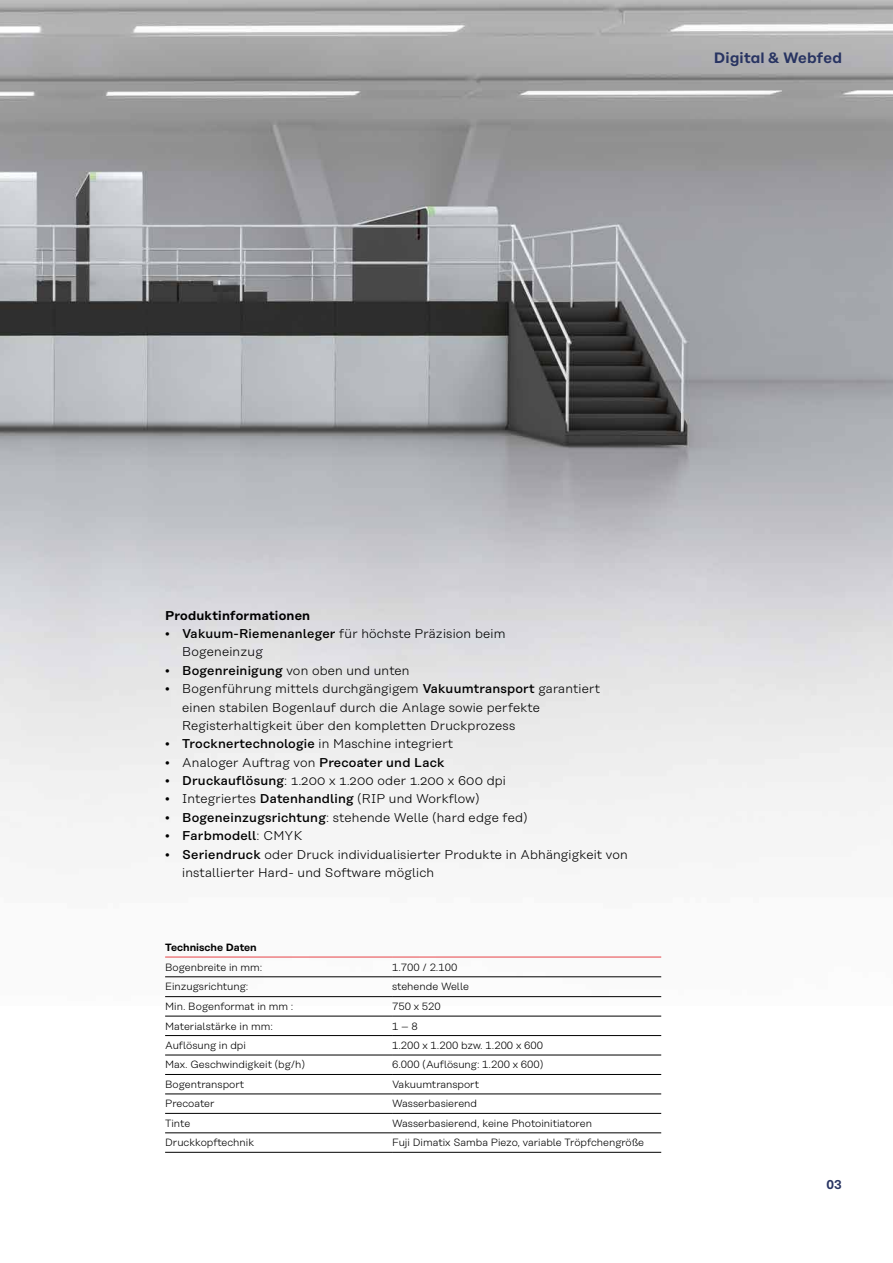
<style>
.page{position:relative;width:893px;height:1263px;background:#fff}
.page>*{position:absolute;margin:0;border:0;box-sizing:border-box;transform-origin:0 0}
.t1{font:600 15px "Koenig&Bauer H";letter-spacing:.015em;color:#283462}
.t2{font:300 12.75px/18.3px "Koenig&Bauer T";letter-spacing:.015em;color:#000}
.t3{font:600 12.75px "Koenig&Bauer T";letter-spacing:.015em;color:#000}
.t4{font:500 12.75px "Koenig&Bauer T";letter-spacing:.015em;color:#000}
.t5{font:600 12.75px "Koenig&Bauer H";color:#283462}
.t6{font:300 10.5px "Koenig&Bauer T";color:#000}
.t7{font:600 10.5px "Koenig&Bauer T";color:#000}
.s1{font-weight:500}
.s2{font-weight:300}
</style>
<div class="page">
<img style="left:0;top:0;width:893px;height:998px">
<hr style="left:165px;top:1074px;width:227px;height:1px;background:#000">
<hr style="left:392px;top:1074px;width:269px;height:1px;background:#000">
<hr style="left:165px;top:1093px;width:227px;height:1px;background:#000">
<hr style="left:392px;top:1093px;width:269px;height:1px;background:#000">
<hr style="left:165px;top:1132px;width:227px;height:1px;background:#000">
<hr style="left:165px;top:957px;width:227px;height:1px;background:#e74346">
<hr style="left:392px;top:957px;width:269px;height:1px;background:#e74346">
<hr style="left:165px;top:996px;width:227px;height:1px;background:#000">
<hr style="left:392px;top:996px;width:269px;height:1px;background:#000">
<hr style="left:165px;top:1016px;width:227px;height:1px;background:#000">
<hr style="left:392px;top:1016px;width:269px;height:1px;background:#000">
<hr style="left:165px;top:1035px;width:227px;height:1px;background:#000">
<hr style="left:392px;top:1035px;width:269px;height:1px;background:#000">
<hr style="left:165px;top:1055px;width:227px;height:1px;background:#000">
<hr style="left:392px;top:1055px;width:269px;height:1px;background:#000">
<hr style="left:165px;top:1113px;width:227px;height:1px;background:#000">
<hr style="left:392px;top:1132px;width:269px;height:1px;background:#000">
<hr style="left:392px;top:1113px;width:269px;height:1px;background:#000">
<hr style="left:165px;top:976px;width:227px;height:1px;background:#000">
<hr style="left:392px;top:976px;width:269px;height:1px;background:#000">
<hr style="left:165px;top:1152px;width:227px;height:1px;background:#000">
<hr style="left:392px;top:1152px;width:269px;height:1px;background:#000">
<p class="t1" style="left:714px;top:49px;width:130px">Digital &amp; Webfed</p>
<p class="t3" style="left:165px;top:608px;width:147px">Produktinformationen</p>
<p class="t2" style="left:182px;top:624px;width:325px;text-indent:-17px">• <span class="s1">Vakuum-Riemenanleger</span> für höchste Präzision beim<br>Bogeneinzug</p>
<p class="t2" style="left:165px;top:661px;width:246px">• <span class="s1">Bogenreinigung</span> von oben und unten</p>
<p class="t2" style="left:182px;top:680px;width:420px;text-indent:-17px">• Bogenführung mittels durchgängigem <span class="s1">Vakuumtransport</span> garantiert einen stabilen Bogenlauf durch die Anlage sowie perfekte<br>Registerhaltigkeit über den kompletten Druckprozess</p>
<p class="t2" style="left:165px;top:735px;width:290px">• <span class="s1">Trocknertechnologie</span> in Maschine integriert</p>
<p class="t2" style="left:165px;top:753px;width:281px">• Analoger Auftrag von <span class="s1">Precoater und Lack</span></p>
<p class="t2" style="left:165px;top:771px;width:342px">• <span class="s1">Druckauflösung</span>: 1.200 x 1.200 oder 1.200 x 600 dpi</p>
<p class="t2" style="left:165px;top:790px;width:316px">• Integriertes <span class="s1">Datenhandling</span> (RIP und Workflow)</p>
<p class="t2" style="left:165px;top:808px;width:364px">• <span class="s1">Bogeneinzugsrichtung</span>: stehende Welle (hard edge fed)</p>
<p class="t4" style="left:165px;top:828px;width:139px"><span class="s2">•</span> Farbmodell<span class="s2">: CMYK</span></p>
<p class="t2" style="left:182px;top:845px;width:447px;text-indent:-17px">• <span class="s1">Seriendruck</span> oder Druck individualisierter Produkte in Abhängigkeit von installierter Hard- und Software möglich</p>
<p class="t7" style="left:165px;top:941px;width:93px">Technische Daten</p>
<p class="t6" style="left:165px;top:961px;width:99px">Bogenbreite in mm:</p>
<p class="t6" style="left:392px;top:961px;width:67px">1.700 / 2.100</p>
<p class="t6" style="left:165px;top:981px;width:85px">Einzugsrichtung:</p>
<p class="t6" style="left:392px;top:981px;width:78px">stehende Welle</p>
<p class="t6" style="left:165px;top:1000px;width:130px">Min. Bogenformat in mm :</p>
<p class="t6" style="left:392px;top:1000px;width:50px">750 x 520</p>
<p class="t6" style="left:165px;top:1020px;width:109px">Materialstärke in mm:</p>
<p class="t6" style="left:392px;top:1020px;width:27px">1 – 8</p>
<p class="t6" style="left:165px;top:1039px;width:82px">Auflösung in dpi</p>
<p class="t6" style="left:392px;top:1039px;width:152px">1.200 x 1.200 bzw. 1.200 x 600</p>
<p class="t6" style="left:165px;top:1059px;width:141px">Max. Geschwindigkeit (bg/h)</p>
<p class="t6" style="left:392px;top:1059px;width:153px">6.000 (Auflösung: 1.200 x 600)</p>
<p class="t6" style="left:165px;top:1078px;width:81px">Bogentransport</p>
<p class="t6" style="left:392px;top:1078px;width:89px">Vakuumtransport</p>
<p class="t6" style="left:165px;top:1098px;width:51px">Precoater</p>
<p class="t6" style="left:392px;top:1098px;width:87px">Wasserbasierend</p>
<p class="t6" style="left:165px;top:1117px;width:27px">Tinte</p>
<p class="t6" style="left:392px;top:1117px;width:201px">Wasserbasierend, keine Photoinitiatoren</p>
<p class="t6" style="left:165px;top:1137px;width:91px">Druckkopftechnik</p>
<p class="t6" style="left:392px;top:1137px;width:254px">Fuji Dimatix Samba Piezo, variable Tröpfchengröße</p>
<p class="t5" style="left:827px;top:1177px;width:17px">03</p>
</div>
